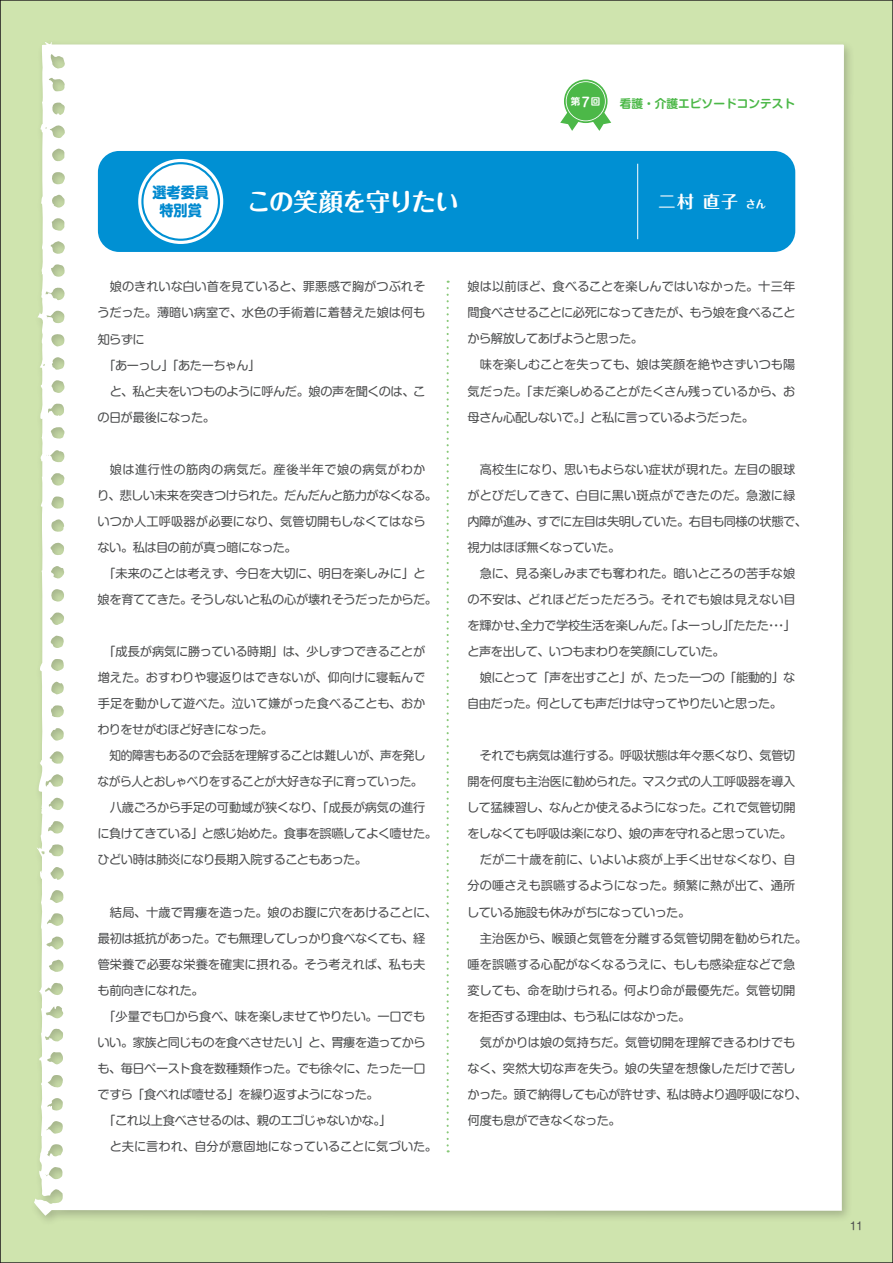
<style>
.page{position:relative;width:893px;height:1263px;background:#cfe4ae}
.page>*{position:absolute;margin:0;border:0;box-sizing:border-box;transform-origin:0 0}
.t1{font:700 24.45px "Maru Fo Pro";letter-spacing:-.045em;color:#fff}
.t2{font:700 16.95px "Maru Fo Pro";color:#fff}
.t3{font:700 14.85px/18px "Shin M Go Pr 6";color:#0089cf;text-align:center;scale:.95 1}
.t4{font:12.15px/26.1px "Shin M Go Pr 6";letter-spacing:-.03em;color:#4b4c4d;text-align:justify}
.t5{font:12.15px "Shin M Go Pr 6";color:#4b4c4d}
.t6{font:12.15px "Shin M Go Pr 6";letter-spacing:-.005em;color:#4b4c4d}
.t7{font:12.15px "Shin M Go Pr 6";letter-spacing:-.03em;color:#4b4c4d;scale:.96 1}
.t8{font:12.15px "Shin M Go Pr 6";letter-spacing:.005em;color:#4b4c4d}
.t9{font:12.15px "Shin M Go Pr 6";letter-spacing:.04em;color:#4b4c4d}
.t10{font:12.15px "Shin M Go Pr 6";letter-spacing:-.05em;color:#4b4c4d}
.t11{font:700 11.7px "Shin M Go Pr 6 De";color:#4cb848}
.t12{font:10.65px "Shin M Go Pr 6";color:#4b4c4d}
.t13{font:700 9.6px "Shin M Go Pr 6 De";color:#fff}
.s1{font-size:12.75px}
.s2{font-size:10.65px}
</style>
<div class="page">
<div style="left:29px;top:37px;width:826px;height:1189px;background:#231f20;opacity:.25"></div>
<div style="left:34px;top:41px;width:810px;height:1175px;background:#fff"></div>
<div style="left:564px;top:80px;width:43px;height:43px;background:#4cb848;border-radius:50%"></div>
<svg style="left:560px;top:81px;width:51px;height:50px"></svg>
<div style="left:98px;top:151px;width:697px;height:101px;background:#0090d3;border-radius:21px"></div>
<hr style="left:637px;top:164px;width:1px;height:75px;background:#fff">
<svg style="left:447px;top:281px;width:2px;height:871px;background:#e3f1df"></svg>
<div style="left:138px;top:159px;width:85px;height:85px;background:#fff;border-radius:50%"></div>
<div style="left:141px;top:162px;width:79px;height:79px;border:2px solid #0090d3;border-radius:50%"></div>
<svg style="left:0;top:0;width:1px;height:1263px"></svg>
<p class="t3" style="left:152px;top:183px;width:61px">選考委員特別賞</p>
<p class="t13" style="left:571px;top:94px;width:31px">第<span class="s1">7</span>回</p>
<p class="t11" style="left:620px;top:94px;width:177px">看護・介護エピソードコンテスト</p>
<h1 class="t1" style="left:247px;top:182px;width:214px">この笑顔を守りたい</h1>
<h2 class="t2" style="left:659px;top:188px;width:109px">二村 直子 <span class="s2">さん</span></h2>
<p class="t5" style="left:110px;top:277px;width:317px">娘のきれいな白い首を見ていると、罪悪感で胸がつぶれそ</p>
<p class="t5" style="left:98px;top:303px;width:329px">うだった。薄暗い病室で、水色の手術着に着替えた娘は何も</p>
<p class="t4" style="left:98px;top:325px;width:49px">知らずに</p>
<p class="t10" style="left:103px;top:355px;width:159px">「あーっし」「あたーちゃん」</p>
<p class="t4" style="left:110px;top:377px;width:317px">と、私と夫をいつものように呼んだ。娘の声を聞くのは、こ</p>
<p class="t10" style="left:98px;top:407px;width:119px">の日が最後になった。</p>
<p class="t9" style="left:110px;top:459px;width:317px">娘は進行性の筋肉の病気だ。産後半年で娘の病気がわか</p>
<p class="t4" style="left:97px;top:481px;width:341px">り、悲しい未来を突きつけられた。だんだんと筋力がなくなる。</p>
<p class="t6" style="left:98px;top:511px;width:330px">いつか人工呼吸器が必要になり、気管切開もしなくてはなら</p>
<p class="t4" style="left:98px;top:534px;width:201px">ない。私は目の前が真っ暗になった。</p>
<p class="t4" style="left:103px;top:560px;width:324px">「未来のことは考えず、今日を大切に、明日を楽しみに」と</p>
<p class="t4" style="left:98px;top:586px;width:341px">娘を育ててきた。そうしないと私の心が壊れそうだったからだ。</p>
<p class="t4" style="left:98px;top:638px;width:329px;text-indent:6px">「成長が病気に勝っている時期」は、少しずつできることが増えた。おすわりや寝返りはできないが、仰向けに寝転んで手足を動かして遊べた。泣いて嫌がった食べることも、おかわりをせがむほど好きになった。</p>
<p class="t7" style="left:109px;top:746px;width:331px">知的障害もあるので会話を理解することは難しいが、声を発し</p>
<p class="t7" style="left:98px;top:772px;width:340px">ながら人とおしゃべりをすることが大好きな子に育っていった。</p>
<p class="t4" style="left:110px;top:794px;width:317px">八歳ごろから手足の可動域が狭くなり、「成長が病気の進行</p>
<p class="t4" style="left:97px;top:820px;width:341px">に負けてきている」と感じ始めた。食事を誤嚥してよく噎せた。</p>
<p class="t4" style="left:98px;top:846px;width:271px">ひどい時は肺炎になり長期入院することもあった。</p>
<p class="t5" style="left:110px;top:902px;width:329px">結局、十歳で胃瘻を造った。娘のお腹に穴をあけることに、</p>
<p class="t4" style="left:98px;top:924px;width:329px">最初は抵抗があった。でも無理してしっかり食べなくても、経</p>
<p class="t6" style="left:98px;top:954px;width:329px">管栄養で必要な栄養を確実に摂れる。そう考えれば、私も夫</p>
<p class="t4" style="left:98px;top:976px;width:108px">も前向きになれた。</p>
<p class="t4" style="left:103px;top:1002px;width:324px">「少量でも口から食べ、味を楽しませてやりたい。一口でも</p>
<p class="t4" style="left:98px;top:1028px;width:330px">いい。家族と同じものを食べさせたい」と、胃瘻を造ってから</p>
<p class="t4" style="left:98px;top:1054px;width:329px">も、毎日ペースト食を数種類作った。でも徐々に、たった一口</p>
<p class="t4" style="left:98px;top:1080px;width:283px">ですら「食べれば噎せる」を繰り返すようになった。</p>
<p class="t4" style="left:103px;top:1107px;width:289px">「これ以上食べさせるのは、親のエゴじゃないかな。」</p>
<p class="t6" style="left:110px;top:1136px;width:329px">と夫に言われ、自分が意固地になっていることに気づいた。</p>
<p class="t4" style="left:467px;top:273px;width:330px">娘は以前ほど、食べることを楽しんではいなかった。十三年間食べさせることに必死になってきたが、もう娘を食べることから解放してあげようと思った。</p>
<p class="t4" style="left:468px;top:351px;width:329px;text-indent:12px">味を楽しむことを失っても、娘は笑顔を絶やさずいつも陽気だった。「まだ楽しめることがたくさん残っているから、お母さん心配しないで。」と私に言っているようだった。</p>
<p class="t4" style="left:467px;top:455px;width:341px;text-align:left;text-indent:12px">高校生になり、思いもよらない症状が現れた。左目の眼球がとびだしてきて、白目に黒い斑点ができたのだ。急激に緑内障が進み、すでに左目は失明していた。右目も同様の状態で、視力はほぼ無くなっていた。</p>
<p class="t4" style="left:467px;top:560px;width:330px;text-indent:12px">急に、見る楽しみまでも奪われた。暗いところの苦手な娘の不安は、どれほどだっただろう。それでも娘は見えない目を輝かせ、全力で学校生活を楽しんだ。「よーっし」「たたた・・・」と声を出して、いつもまわりを笑顔にしていた。</p>
<p class="t4" style="left:467px;top:664px;width:330px;text-indent:13px">娘にとって「声を出すこと」が、たった一つの「能動的」な自由だった。何としても声だけは守ってやりたいと思った。</p>
<p class="t4" style="left:480px;top:742px;width:317px">それでも病気は進行する。呼吸状態は年々悪くなり、気管切</p>
<p class="t4" style="left:467px;top:768px;width:329px">開を何度も主治医に勧められた。マスク式の人工呼吸器を導入</p>
<p class="t4" style="left:467px;top:794px;width:330px">して猛練習し、なんとか使えるようになった。これで気管切開</p>
<p class="t4" style="left:467px;top:820px;width:326px">をしなくても呼吸は楽になり、娘の声を守れると思っていた。</p>
<p class="t8" style="left:480px;top:850px;width:317px">だが二十歳を前に、いよいよ痰が上手く出せなくなり、自</p>
<p class="t6" style="left:468px;top:876px;width:329px">分の唾さえも誤嚥するようになった。頻繁に熱が出て、通所</p>
<p class="t4" style="left:467px;top:898px;width:225px">している施設も休みがちになっていった。</p>
<p class="t5" style="left:480px;top:928px;width:329px">主治医から、喉頭と気管を分離する気管切開を勧められた。</p>
<p class="t5" style="left:468px;top:954px;width:329px">唾を誤嚥する心配がなくなるうえに、もしも感染症などで急</p>
<p class="t5" style="left:468px;top:980px;width:329px">変しても、命を助けられる。何より命が最優先だ。気管切開</p>
<p class="t4" style="left:467px;top:1002px;width:224px">を拒否する理由は、もう私にはなかった。</p>
<p class="t5" style="left:480px;top:1032px;width:317px">気がかりは娘の気持ちだ。気管切開を理解できるわけでも</p>
<p class="t5" style="left:468px;top:1058px;width:329px">なく、突然大切な声を失う。娘の失望を想像しただけで苦し</p>
<p class="t4" style="left:467px;top:1080px;width:341px">かった。頭で納得しても心が許せず、私は時より過呼吸になり、</p>
<p class="t4" style="left:468px;top:1107px;width:154px">何度も息ができなくなった。</p>
<p class="t12" style="left:850px;top:1217px;width:14px">11</p>
</div>
